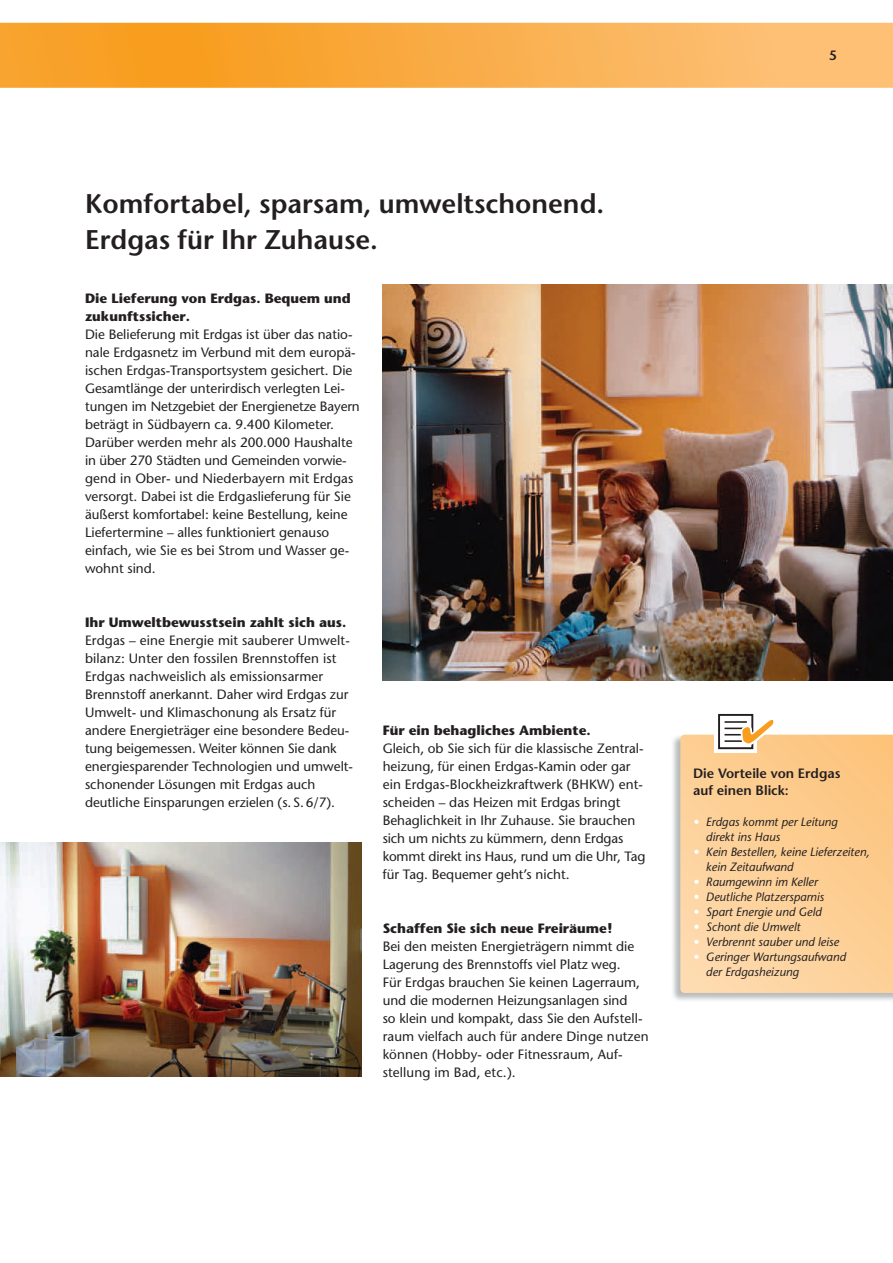
<style>
.page{position:relative;width:893px;height:1263px;background:#fff}
.page>*{position:absolute;margin:0;border:0;box-sizing:border-box;transform-origin:0 0}
.t1{font:600 27px/36px "Stone Sans";color:#231f20}
.t2{font:13.5px/18px "Stone Sans";color:#231f20}
.t3{font:700 13.5px/18px "Stone Sans";color:#231f20}
.t4{font:600 13.5px/16.5px "Stone Sans";color:#231f20}
.t5{font:italic 12px/15px "Stone Sans";color:#231f20}
.s1{color:#fff}
</style>
<div class="page">
<svg style="left:0;top:22px;width:893px;height:66px;background:#f9ae4a"></svg>
<img style="left:383px;top:285px;width:510px;height:396px">
<img style="left:0;top:843px;width:361px;height:234px">
<img style="left:673px;top:734px;width:220px;height:266px">
<svg style="left:680px;top:735px;width:213px;height:258px;background:#fccf95"></svg>
<div style="left:714px;top:710px;width:43px;height:43px;background:#fff"></div>
<div style="left:718px;top:714px;width:35px;height:35px;border:2px solid #231f20"></div>
<svg style="left:724px;top:715px;width:54px;height:33px"></svg>
<p class="t4" style="left:829px;top:46px;width:9px">5</p>
<h1 class="t1" style="left:85px;top:185px;width:521px">Komfortabel, sparsam, umweltschonend.<br>Erdgas für Ihr Zuhause.</h1>
<p class="t3" style="left:85px;top:289px;width:267px">Die Lieferung von Erdgas. Bequem und zukunftssicher.</p>
<p class="t2" style="left:85px;top:325px;width:276px">Die Belieferung mit Erdgas ist über das natio&shy;nale Erdgasnetz im Verbund mit dem europä&shy;ischen Erdgas-Transportsystem gesichert. Die Gesamtlänge der unterirdisch verlegten Lei&shy;tungen im Netzgebiet der Energienetze Bayern beträgt in Südbayern ca. 9.400 Kilometer.<br>Darüber werden mehr als 200.000 Haushalte in über 270 Städten und Gemeinden vorwie&shy;gend in Ober- und Niederbayern mit Erdgas versorgt. Dabei ist die Erdgaslieferung für Sie äußerst komfortabel: keine Bestellung, keine Liefertermine – alles funktioniert genauso einfach, wie Sie es bei Strom und Wasser ge&shy;wohnt sind.</p>
<p class="t3" style="left:85px;top:613px;width:263px">Ihr Umweltbewusstsein zahlt sich aus.</p>
<p class="t2" style="left:85px;top:631px;width:269px">Erdgas – eine Energie mit sauberer Umwelt&shy;bilanz: Unter den fossilen Brennstoffen ist Erdgas nachweislich als emissionsarmer Brennstoff anerkannt. Daher wird Erdgas zur Umwelt- und Klimaschonung als Ersatz für andere Energieträger eine besondere Bedeu&shy;tung beigemessen. Weiter können Sie dank energiesparender Technologien und umwelt&shy;schonender Lösungen mit Erdgas auch deutliche Einsparungen erzielen (s. S. 6/7).</p>
<p class="t3" style="left:383px;top:721px;width:209px">Für ein behagliches Ambiente.</p>
<p class="t2" style="left:383px;top:739px;width:264px">Gleich, ob Sie sich für die klassische Zentral&shy;heizung, für einen Erdgas-Kamin oder gar ein Erdgas-Blockheizkraftwerk (BHKW) ent&shy;scheiden – das Heizen mit Erdgas bringt Behaglichkeit in Ihr Zuhause. Sie brauchen sich um nichts zu kümmern, denn Erdgas kommt direkt ins Haus, rund um die Uhr, Tag für Tag. Bequemer geht’s nicht.</p>
<p class="t3" style="left:383px;top:919px;width:231px">Schaffen Sie sich neue Freiräume !</p>
<p class="t2" style="left:383px;top:937px;width:268px">Bei den meisten Energieträgern nimmt die Lagerung des Brennstoffs viel Platz weg.<br>Für Erdgas brauchen Sie keinen Lagerraum, und die modernen Heizungsanlagen sind<br>so klein und kompakt, dass Sie den Aufstell&shy;raum vielfach auch für andere Dinge nutzen können (Hobby- oder Fitnessraum, Auf&shy;stellung im Bad, etc.).</p>
<p class="t4" style="left:693px;top:765px;width:149px">Die Vorteile von Erdgas auf einen Blick:</p>
<p class="t5" style="left:706px;top:815px;width:133px;text-indent:-13px"><span class="s1">•</span> Erdgas kommt per Leitung direkt ins Haus</p>
<p class="t5" style="left:706px;top:845px;width:165px;text-indent:-13px"><span class="s1">•</span> Kein Bestellen, keine Lieferzeiten, kein Zeitaufwand</p>
<p class="t5" style="left:693px;top:875px;width:126px"><span class="s1">•</span> Raumgewinn im Keller</p>
<p class="t5" style="left:693px;top:890px;width:132px"><span class="s1">•</span> Deutliche Platzersparnis</p>
<p class="t5" style="left:693px;top:905px;width:130px"><span class="s1">•</span> Spart Energie und Geld</p>
<p class="t5" style="left:693px;top:920px;width:109px"><span class="s1">•</span> Schont die Umwelt</p>
<p class="t5" style="left:693px;top:935px;width:147px"><span class="s1">•</span> Verbrennt sauber und leise</p>
<p class="t5" style="left:706px;top:950px;width:141px;text-indent:-13px"><span class="s1">•</span> Geringer Wartungsaufwand der Erdgasheizung</p>
</div>
